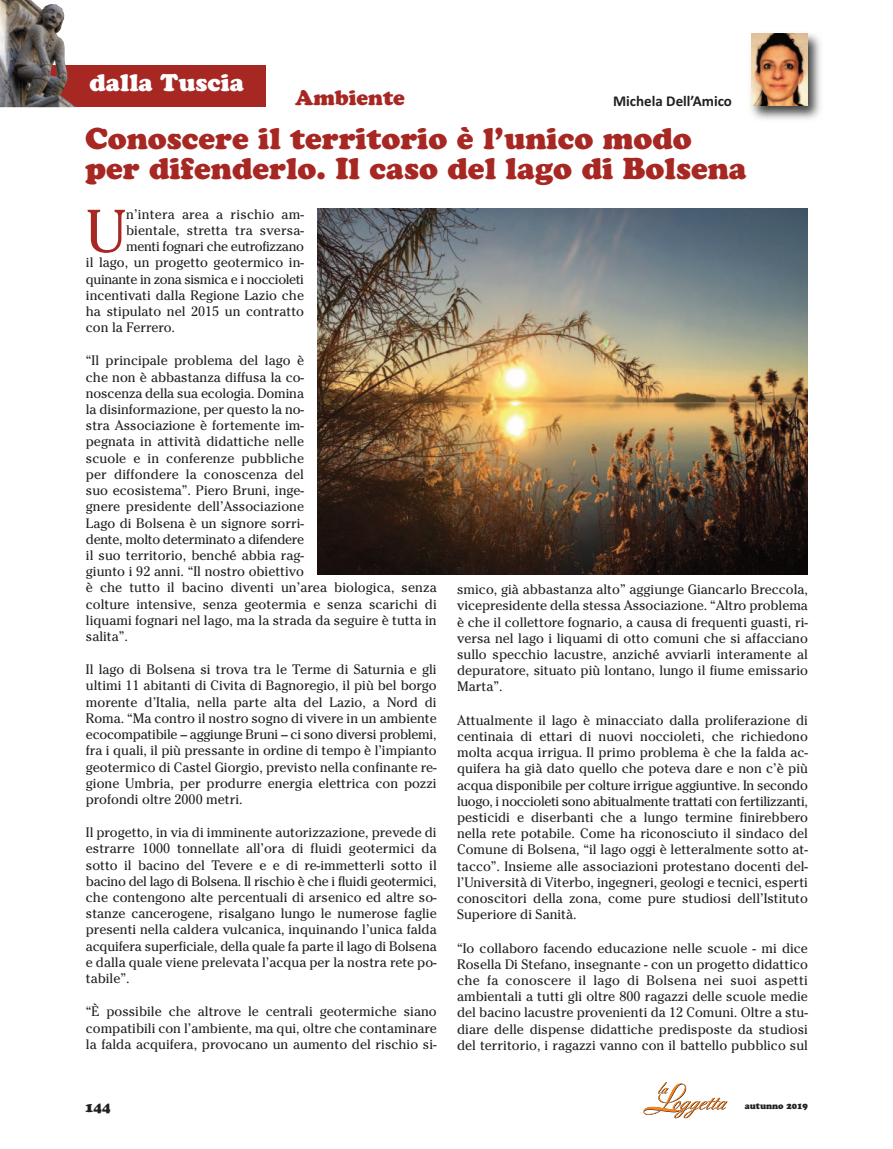
<style>
.page{position:relative;width:893px;height:1149px;background:#fff}
.page>*{position:absolute;margin:0;border:0;box-sizing:border-box;transform-origin:0 0}
.t1{font:59.1px "Cheltenham S Si";color:#a72723}
.t2{font:30px "Cooper Black Std";color:#a72723}
.t3{font:24px "Cooper Black Std";color:#fff}
.t4{font:21px "Cooper Black Std";color:#a72723}
.t5{font:700 15px "Calibri";color:#231f20}
.t6{font:13.5px/16.2px "Cheltenham S Si";color:#231f20;text-align:justify}
.t7{font:13.5px "Cheltenham S Si";letter-spacing:-.03em;color:#231f20}
.t8{font:13.5px "Cheltenham S Si";letter-spacing:-.02em;color:#231f20}
.t9{font:13.5px "Cooper Black Std";color:#231f20}
.t10{font:9px "Cooper Black Std";color:#231f20;scale:.95 1}
</style>
<div class="page">
<svg style="left:643px;top:1081px;width:84px;height:36px"></svg>
<div style="left:0;top:66px;width:265px;height:41px;background:#a72723"></div>
<img style="left:0;top:0;width:76px;height:107px">
<img style="left:318px;top:209px;width:489px;height:365px">
<img style="left:751px;top:33px;width:70px;height:87px">
<img style="left:752px;top:34px;width:55px;height:72px">
<p class="t3" style="left:89px;top:74px;width:156px">dalla Tuscia</p>
<p class="t4" style="left:295px;top:90px;width:111px">Ambiente</p>
<p class="t2" style="left:85px;top:127px;width:608px">Conoscere il territorio è l’unico modo</p>
<p class="t2" style="left:85px;top:157px;width:663px">per difenderlo. Il caso del lago di Bolsena</p>
<p class="t5" style="left:613px;top:92px;width:120px">Michela Dell’Amico</p>
<p class="t1" style="left:86px;top:209px;width:42px">U</p>
<p class="t6" style="left:126px;top:208px;width:180px">n’intera area a rischio am-</p>
<p class="t6" style="left:126px;top:223px;width:180px">bientale, stretta tra sversa-</p>
<p class="t8" style="left:126px;top:241px;width:180px">menti fognari che eutrofizzano</p>
<p class="t6" style="left:86px;top:256px;width:220px">il lago, un progetto geotermico in-</p>
<p class="t7" style="left:86px;top:274px;width:220px">quinante in zona sismica e i noccioleti</p>
<p class="t6" style="left:86px;top:288px;width:220px">incentivati dalla Regione Lazio che</p>
<p class="t6" style="left:86px;top:304px;width:220px">ha stipulato nel 2015 un contratto</p>
<p class="t6" style="left:86px;top:320px;width:91px">con la Ferrero.</p>
<p class="t6" style="left:86px;top:354px;width:352px;text-align:left">“Il principale problema del lago è<br>che non è abbastanza diffusa la co-<br>noscenza della sua ecologia. Domina<br>la disinformazione, per questo la no-<br>stra Associazione è fortemente im-<br>pegnata in attività didattiche nelle<br>scuole e in conferenze pubbliche<br>per diffondere la conoscenza del<br>suo ecosistema”. Piero Bruni, inge-<br>gnere presidente dell’Associazione<br>Lago di Bolsena è un signore sorri-<br>dente, molto determinato a difendere<br>il suo territorio, benché abbia rag-<br>giunto i 92 anni. “Il nostro obiettivo<br>è che tutto il bacino diventi un’area biologica, senza colture intensive, senza geotermia e senza scarichi di liquami fognari nel lago, ma la strada da seguire è tutta in salita”.</p>
<p class="t6" style="left:86px;top:662px;width:352px">Il lago di Bolsena si trova tra le Terme di Saturnia e gli ultimi 11 abitanti di Civita di Bagnoregio, il più bel borgo morente d’Italia, nella parte alta del Lazio, a Nord di Roma. “Ma contro il nostro sogno di vivere in un ambiente ecocompatibile — aggiunge Bruni — ci sono diversi problemi, fra i quali, il più pressante in ordine di tempo è l’impianto geotermico di Castel Giorgio, previsto nella confinante re&shy;gione Umbria, per produrre energia elettrica con pozzi profondi oltre 2000 metri.</p>
<p class="t6" style="left:86px;top:825px;width:352px">Il progetto, in via di imminente autorizzazione, prevede di estrarre 1000 tonnellate all’ora di fluidi geotermici da sotto il bacino del Tevere e e di re-immetterli sotto il bacino del lago di Bolsena. Il rischio è che i fluidi geotermici, che contengono alte percentuali di arsenico ed altre so&shy;stanze cancerogene, risalgano lungo le numerose faglie presenti nella caldera vulcanica, inquinando l’unica falda acquifera superficiale, della quale fa parte il lago di Bolsena e dalla quale viene prelevata l’acqua per la nostra rete po&shy;tabile”.</p>
<p class="t6" style="left:86px;top:1004px;width:352px">“È possibile che altrove le centrali geotermiche siano compatibili con l’ambiente, ma qui, oltre che contaminare la falda acquifera, provocano un aumento del rischio si-</p>
<p class="t9" style="left:85px;top:1101px;width:27px">144</p>
<p class="t6" style="left:457px;top:582px;width:352px">smico, già abbastanza alto” aggiunge Giancarlo Breccola, vicepresidente della stessa Associazione. “Altro problema è che il collettore fognario, a causa di frequenti guasti, ri&shy;versa nel lago i liquami di otto comuni che si affacciano sullo specchio lacustre, anziché avviarli interamente al depuratore, situato più lontano, lungo il fiume emissario Marta”.</p>
<p class="t6" style="left:457px;top:713px;width:352px">Attualmente il lago è minacciato dalla proliferazione di centinaia di ettari di nuovi noccioleti, che richiedono molta acqua irrigua. Il primo problema è che la falda ac&shy;quifera ha già dato quello che poteva dare e non c’è più acqua disponibile per colture irrigue aggiuntive. In secondo luogo, i noccioleti sono abitualmente trattati con fertilizzanti, pesticidi e diserbanti che a lungo termine finirebbero nella rete potabile. Come ha riconosciuto il sindaco del Comune di Bolsena, “il lago oggi è letteralmente sotto at&shy;tacco”. Insieme alle associazioni protestano docenti del&shy;l’Università di Viterbo, ingegneri, geologi e tecnici, esperti conoscitori della zona, come pure studiosi dell’Istituto Superiore di Sanità.</p>
<p class="t6" style="left:457px;top:940px;width:352px">“Io collaboro facendo educazione nelle scuole - mi dice Rosella Di Stefano, insegnante - con un progetto didattico che fa conoscere il lago di Bolsena nei suoi aspetti ambientali a tutti gli oltre 800 ragazzi delle scuole medie del bacino lacustre provenienti da 12 Comuni. Oltre a stu&shy;diare delle dispense didattiche predisposte da studiosi del territorio, i ragazzi vanno con il battello pubblico sul</p>
<p class="t10" style="left:745px;top:1101px;width:68px">autunno 2019</p>
</div>
